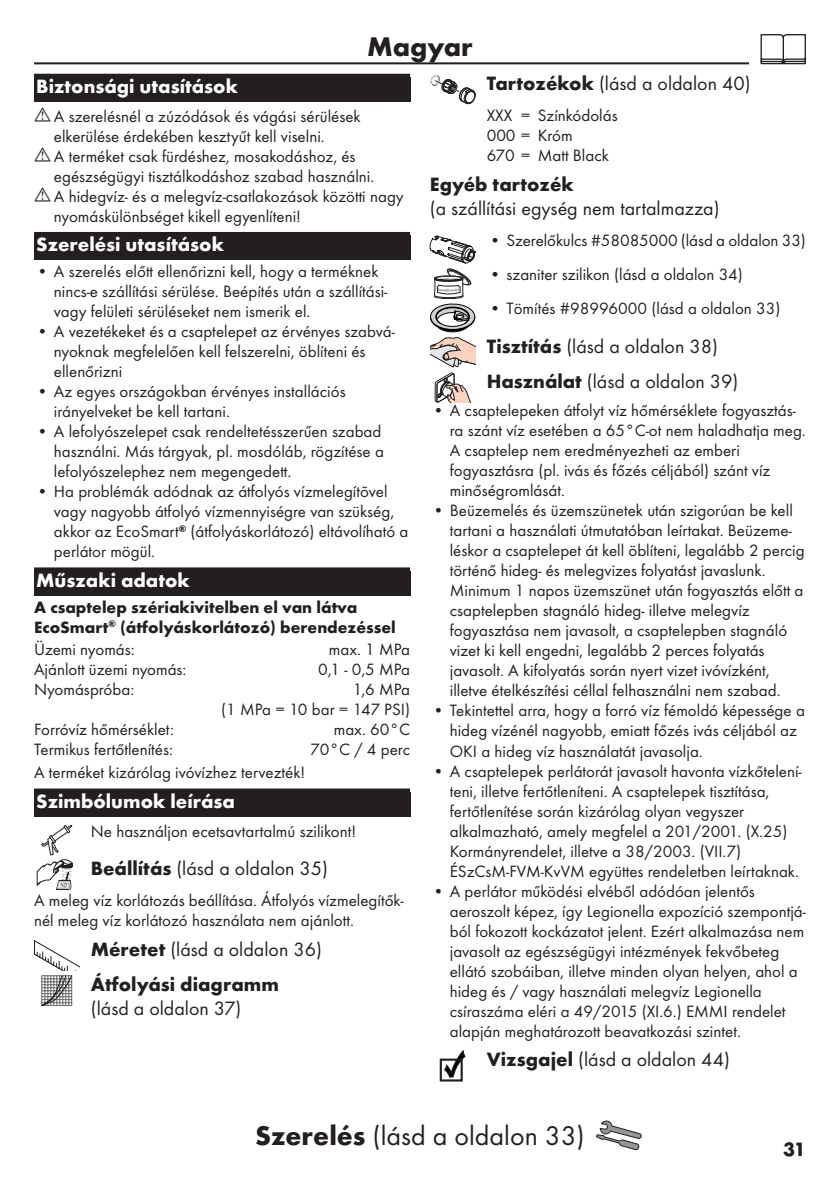
<style>
.page{position:relative;width:840px;height:1191px;background:#fff}
.page>*{position:absolute;margin:0;border:0;box-sizing:border-box;transform-origin:0 0}
.Montage_mit_Symbol_H{font:28px "Futura TOT Boo";color:#231f20}
.Sprache_Rahmenwechse{font:700 28px "Futura TOT";color:#231f20}
.Ueberschrift_Grafik{font:20px "Futura TOT Boo";color:#231f20}
.Ueberschrift_HU{font:700 20px "Futura TOT";color:#fff}
.Ueberschrift_nach_Gr{font:20px/24px "Futura TOT Boo";color:#231f20}
.Ueberschrift_Grafik-2{font:700 20px/24px "Futura TOT";color:#231f20}
.Ueberschrift___HU{font:700 20px "Futura TOT";color:#fff}
.Normaltext_nach_Graf{font:17px/20px "Futura TOT Boo";color:#231f20}
.Techn__Daten_HU{font:17px/20px "Futura TOT Boo";color:#231f20;text-align:right}
.Hinweis_HU{font:700 17px/20px "Futura TOT";color:#231f20}
.Normaltext_HU{font:17px "Futura TOT Boo";color:#231f20}
.Normaltext_Grafik_HU{font:17px "Futura TOT Boo";color:#231f20}
.Farbe_HU{font:17px/20px "Futura TOT Boo";color:#231f20}
.s1{font-family:"Futura TOT";font-weight:700}
.s2{font-family:"Futura TOT Boo";font-weight:400}
</style>
<div class="page">
<hr style="left:34px;top:62px;width:771px;height:2px;background:#231f20">
<div style="left:748px;top:34px;width:68px;height:34px;background:#fff"></div>
<svg style="left:760px;top:34px;width:45px;height:30px"></svg>
<svg style="left:596px;top:1120px;width:45px;height:30px"></svg>
<div style="left:34px;top:74px;width:376px;height:28px;background:#231f20"></div>
<div style="left:34px;top:232px;width:376px;height:28px;background:#231f20"></div>
<div style="left:34px;top:567px;width:376px;height:28px;background:#231f20"></div>
<div style="left:34px;top:788px;width:376px;height:28px;background:#231f20"></div>
<svg style="left:36px;top:825px;width:37px;height:65px"></svg>
<svg style="left:34px;top:940px;width:45px;height:65px"></svg>
<svg style="left:430px;top:74px;width:45px;height:30px"></svg>
<svg style="left:429px;top:235px;width:46px;height:167px"></svg>
<svg style="left:440px;top:1050px;width:25px;height:31px"></svg>
<p class="Sprache_Rahmenwechse" style="left:367px;top:29px;width:107px">Magyar</p>
<p class="Ueberschrift___HU" style="left:36px;top:74px;width:203px">Biztonsági utasítások</p>
<p class="Normaltext_nach_Graf" style="left:54px;top:106px;width:308px">A szerelésnél a zúzódások és vágási sérülések elkerülése érdekében kesztyűt kell viselni.</p>
<p class="Normaltext_nach_Graf" style="left:54px;top:146px;width:321px">A terméket csak fürdéshez, mosakodáshoz, és egészségügyi tisztálkodáshoz szabad használni.</p>
<p class="Normaltext_nach_Graf" style="left:54px;top:186px;width:351px">A hidegvíz- és a melegvíz-csatlakozások közötti nagy nyomáskülönbséget kikell egyenlíteni!</p>
<p class="Ueberschrift_HU" style="left:36px;top:232px;width:189px">Szerelési utasítások</p>
<p class="Normaltext_nach_Graf" style="left:54px;top:261px;width:335px;text-indent:-17px">• A szerelés előtt ellenőrizni kell, hogy a terméknek nincs-e szállítási sérülése. Beépítés után a szállítási&shy;vagy felületi sérüléseket nem ismerik el.</p>
<p class="Normaltext_nach_Graf" style="left:54px;top:321px;width:342px;text-indent:-17px">• A vezetékeket és a csaptelepet az érvényes szabvá&shy;nyoknak megfelelően kell felszerelni, öblíteni és ellenőrizni</p>
<p class="Normaltext_nach_Graf" style="left:54px;top:381px;width:293px;text-indent:-17px">• Az egyes országokban érvényes installációs irányelveket be kell tartani.</p>
<p class="Normaltext_nach_Graf" style="left:54px;top:421px;width:331px;text-indent:-17px">• A lefolyószelepet csak rendeltetésszerűen szabad használni. Más tárgyak, pl. mosdóláb, rögzítése a lefolyószelephez nem megengedett.</p>
<p class="Normaltext_nach_Graf" style="left:54px;top:481px;width:356px;text-indent:-17px">• Ha problémák adódnak az átfolyós vízmelegítõvel vagy nagyobb átfolyó vízmennyiségre van szükség, akkor az EcoSmart<sup>®</sup> (átfolyáskorlátozó) eltávolíható a perlátor mögül.</p>
<p class="Ueberschrift_HU" style="left:36px;top:568px;width:155px">Műszaki adatok</p>
<p class="Hinweis_HU" style="left:34px;top:596px;width:363px">A csaptelep szériakivitelben el van látva<br>EcoSmart<sup>®</sup> (átfolyáskorlátozó) berendezéssel</p>
<p class="Techn__Daten_HU" style="left:34px;top:639px;width:102px">Üzemi nyomás:</p>
<p class="Techn__Daten_HU" style="left:329px;top:639px;width:83px">max. 1 MPa</p>
<p class="Techn__Daten_HU" style="left:34px;top:659px;width:154px">Ajánlott üzemi nyomás:</p>
<p class="Techn__Daten_HU" style="left:318px;top:659px;width:93px">0,1 - 0,5 MPa</p>
<p class="Techn__Daten_HU" style="left:34px;top:679px;width:102px">Nyomáspróba:</p>
<p class="Techn__Daten_HU" style="left:221px;top:679px;width:190px">1,6 MPa<br>(1 MPa = 10 bar = 147 PSI)</p>
<p class="Techn__Daten_HU" style="left:34px;top:719px;width:141px">Forróvíz hőmérséklet:</p>
<p class="Techn__Daten_HU" style="left:333px;top:719px;width:78px">max. 60°C</p>
<p class="Techn__Daten_HU" style="left:34px;top:739px;width:140px">Termikus fertőtlenítés:</p>
<p class="Techn__Daten_HU" style="left:310px;top:739px;width:101px">70°C / 4 perc</p>
<p class="Normaltext_HU" style="left:34px;top:762px;width:273px">A terméket kizárólag ivóvízhez tervezték!</p>
<p class="Ueberschrift_HU" style="left:36px;top:789px;width:200px">Szimbólumok leírása</p>
<p class="Normaltext_Grafik_HU" style="left:91px;top:820px;width:266px">Ne használjon ecetsavtartalmú szilikont!</p>
<p class="Ueberschrift_Grafik" style="left:91px;top:856px;width:239px"><span class="s1">Beállítás</span> (lásd a oldalon 35)</p>
<p class="Normaltext_nach_Graf" style="left:34px;top:890px;width:371px">A meleg víz korlátozás beállítása. Átfolyós vízmelegítők&shy;nél meleg víz korlátozó használata nem ajánlott.</p>
<p class="Ueberschrift_Grafik" style="left:91px;top:937px;width:232px"><span class="s1">Méretet</span> (lásd a oldalon 36)</p>
<p class="Ueberschrift_Grafik-2" style="left:91px;top:972px;width:190px">Átfolyási diagramm <span class="s2">(lásd a oldalon 37)</span></p>
<p class="Ueberschrift_Grafik" style="left:486px;top:71px;width:265px"><span class="s1">Tartozékok</span> (lásd a oldalon 40)</p>
<p class="Farbe_HU" style="left:486px;top:105px;width:132px">XXX = Színkódolás<br>000 = Króm<br>670 = Matt Black</p>
<p class="Ueberschrift_nach_Gr" style="left:429px;top:172px;width:291px"><span class="s1">Egyéb tartozék<br></span>(a szállítási egység nem tartalmazza)</p>
<p class="Normaltext_nach_Graf" style="left:489px;top:230px;width:318px">• Szerelőkulcs #58085000 (lásd a oldalon 33)</p>
<p class="Normaltext_nach_Graf" style="left:489px;top:264px;width:254px">• szaniter szilikon (lásd a oldalon 34)</p>
<p class="Normaltext_nach_Graf" style="left:489px;top:298px;width:292px">• Tömítés #98996000 (lásd a oldalon 33)</p>
<p class="Ueberschrift_Grafik" style="left:486px;top:334px;width:233px"><span class="s1">Tisztítás</span> (lásd a oldalon 38)</p>
<p class="Ueberschrift_Grafik" style="left:486px;top:369px;width:253px"><span class="s1">Használat</span> (lásd a oldalon 39)</p>
<p class="Normaltext_nach_Graf" style="left:449px;top:400px;width:357px;text-indent:-17px">• A csaptelepeken átfolyt víz hőmérséklete fogyasztás&shy;ra szánt víz esetében a 65°C-ot nem haladhatja meg.<br>A csaptelep nem eredményezheti az emberi fogyasztásra (pl. ivás és főzés céljából) szánt víz minőségromlását.</p>
<p class="Normaltext_nach_Graf" style="left:449px;top:500px;width:356px;text-indent:-17px">• Beüzemelés és üzemszünetek után szigorúan be kell tartani a használati útmutatóban leírtakat. Beüzeme&shy;léskor a csaptelepet át kell öblíteni, legalább 2 percig történő hideg- és melegvizes folyatást javaslunk.<br>Minimum 1 napos üzemszünet után fogyasztás előtt a csaptelepben stagnáló hideg- illetve melegvíz fogyasztása nem javasolt, a csaptelepben stagnáló vizet ki kell engedni, legalább 2 perces folyatás javasolt. A kifolyatás során nyert vizet ivóvízként, illetve ételkészítési céllal felhasználni nem szabad.</p>
<p class="Normaltext_nach_Graf" style="left:449px;top:700px;width:356px;text-indent:-17px">• Tekintettel arra, hogy a forró víz fémoldó képessége a hideg vízénél nagyobb, emiatt főzés ivás céljából az<br>OKI a hideg víz használatát javasolja.</p>
<p class="Normaltext_nach_Graf" style="left:449px;top:760px;width:353px;text-indent:-17px">• A csaptelepek perlátorát javasolt havonta vízkőtelení&shy;teni, illetve fertőtleníteni. A csaptelepek tisztítása, fertőtlenítése során kizárólag olyan vegyszer alkalmazható, amely megfelel a 201/2001. (X.25)<br>Kormányrendelet, illetve a 38/2003. (VII.7)<br>ÉSzCsM-FVM-KvVM együttes rendeletben leírtaknak.</p>
<p class="Normaltext_nach_Graf" style="left:449px;top:880px;width:357px;text-indent:-17px">• A perlátor működési elvéből adódóan jelentős aeroszolt képez, így Legionella expozíció szempontjá&shy;ból fokozott kockázatot jelent. Ezért alkalmazása nem javasolt az egészségügyi intézmények fekvőbeteg ellátó szobáiban, illetve minden olyan helyen, ahol a hideg és / vagy használati melegvíz Legionella csíraszáma eléri a 49/2015 (XI.6.) EMMI rendelet alapján meghatározott beavatkozási szintet.</p>
<p class="Ueberschrift_Grafik" style="left:486px;top:1047px;width:245px"><span class="s1">Vizsgajel</span> (lásd a oldalon 44)</p>
<p class="Montage_mit_Symbol_H" style="left:255px;top:1119px;width:331px"><span class="s1">Szerelés</span> (lásd a oldalon 33)</p>
<p class="Ueberschrift_Grafik-2" style="left:782px;top:1136px;width:24px">31</p>
</div>
